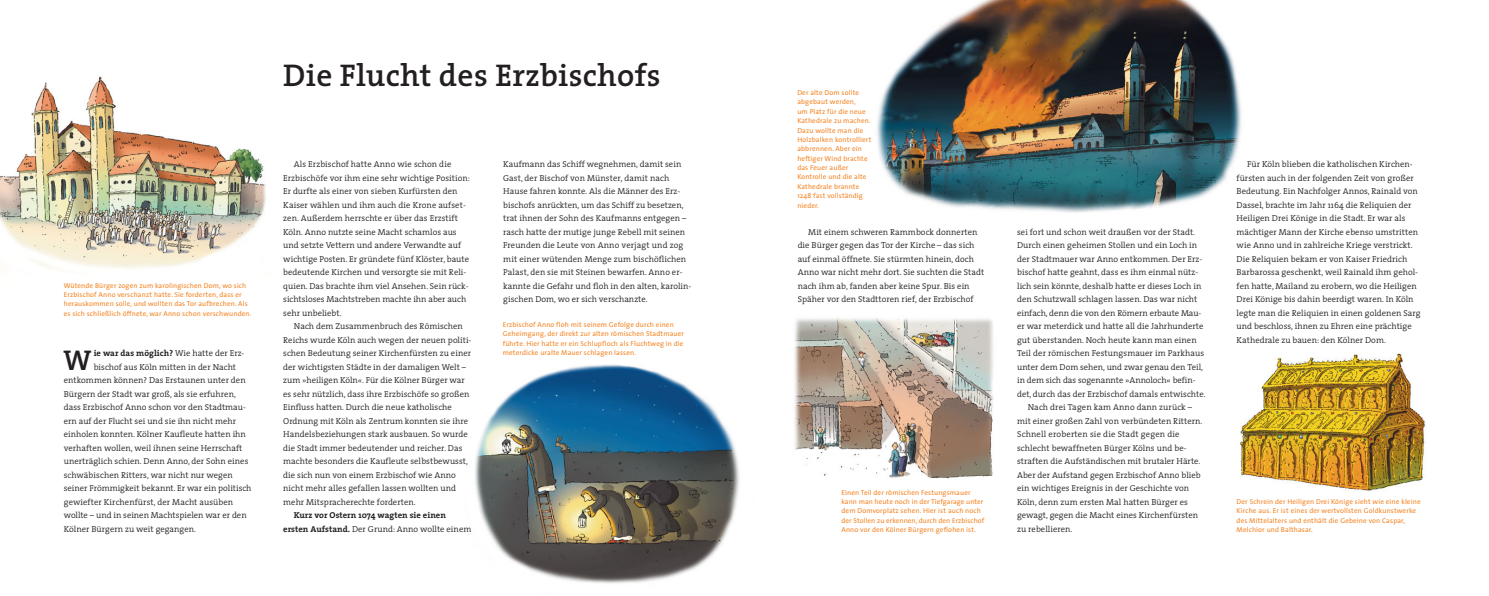
<style>
.page{position:relative;width:1489px;height:596px;background:#fff}
.page>*{position:absolute;margin:0;border:0;box-sizing:border-box;transform-origin:0 0}
.t1{font:600 31.5px "The Serif";letter-spacing:.01em;color:#231f20}
.t2{font:600 28.65px "The Serif";color:#231f20}
.t3{font:300 8.62px/13.5px "The Serif";letter-spacing:.005em;color:#231f20}
.t4{font:700 8.62px/13.5px "The Serif";letter-spacing:.005em;color:#231f20}
.t5{font:7.12px/9.4px "The Sans";letter-spacing:.02em;color:#f5821f}
.s1{font-weight:300}
</style>
<div class="page">
<img style="left:475px;top:364px;width:265px;height:220px">
<img style="left:0;top:76px;width:266px;height:192px">
<img style="left:877px;top:0;width:365px;height:213px">
<img style="left:794px;top:318px;width:200px;height:161px">
<img style="left:1240px;top:353px;width:186px;height:138px">
<p class="t5" style="left:64px;top:280px;width:189px">Wütende Bürger zogen zum karolingischen Dom, wo sich Erzbischof Anno verschanzt hatte. Sie forderten, dass er herauskommen solle, und wollten das Tor aufbrechen. Als es sich schließlich öffnete, war Anno schon verschwunden.</p>
<h2 class="t2" style="left:64px;top:336px;width:29px">W</h2>
<p class="t4" style="left:94px;top:346px;width:152px">ie war das möglich? <span class="s1">Wie hatte der Erz-</span></p>
<p class="t3" style="left:94px;top:359px;width:144px">bischof aus Köln mitten in der Nacht</p>
<p class="t3" style="left:64px;top:373px;width:183px">entkommen können? Das Erstaunen unter den</p>
<p class="t3" style="left:64px;top:386px;width:174px">Bürgern der Stadt war groß, als sie erfuhren,</p>
<p class="t3" style="left:64px;top:400px;width:183px">dass Erzbischof Anno schon vor den Stadtmau-</p>
<p class="t3" style="left:64px;top:413px;width:174px">ern auf der Flucht sei und sie ihn nicht mehr</p>
<p class="t3" style="left:64px;top:427px;width:184px">einholen konnten. Kölner Kaufleute hatten ihn</p>
<p class="t3" style="left:64px;top:440px;width:180px">verhaften wollen, weil ihnen seine Herrschaft</p>
<p class="t3" style="left:64px;top:454px;width:186px">unerträglich schien. Denn Anno, der Sohn eines</p>
<p class="t3" style="left:64px;top:467px;width:171px">schwäbischen Ritters, war nicht nur wegen</p>
<p class="t3" style="left:64px;top:481px;width:189px">seiner Frömmigkeit bekannt. Er war ein politisch</p>
<p class="t3" style="left:64px;top:494px;width:171px">gewiefter Kirchenfürst, der Macht ausüben</p>
<p class="t3" style="left:64px;top:508px;width:184px">wollte – und in seinen Machtspielen war er den</p>
<p class="t3" style="left:64px;top:521px;width:134px">Kölner Bürgern zu weit gegangen.</p>
<h1 class="t1" style="left:283px;top:49px;width:379px">Die Flucht des Erzbischofs</h1>
<p class="t3" style="left:283px;top:157px;width:188px;text-indent:11px">Als Erzbischof hatte Anno wie schon die Erzbischöfe vor ihm eine sehr wichtige Position:<br>Er durfte als einer von sieben Kurfürsten den Kaiser wählen und ihm auch die Krone aufset&shy;zen. Außerdem herrschte er über das Erzstift Köln. Anno nutzte seine Macht schamlos aus und setzte Vettern und andere Verwandte auf wichtige Posten. Er gründete fünf Klöster, baute bedeutende Kirchen und versorgte sie mit Reli&shy;quien. Das brachte ihm viel Ansehen. Sein rück&shy;sichtsloses Machtstreben machte ihn aber auch sehr unbeliebt.</p>
<p class="t3" style="left:283px;top:319px;width:190px;text-indent:11px">Nach dem Zusammenbruch des Römischen Reichs wurde Köln auch wegen der neuen politi&shy;schen Bedeutung seiner Kirchenfürsten zu einer der wichtigsten Städte in der damaligen Welt – zum »heiligen Köln«. Für die Kölner Bürger war es sehr nützlich, dass ihre Erzbischöfe so großen Einfluss hatten. Durch die neue katholische Ordnung mit Köln als Zentrum konnten sie ihre Handelsbeziehungen stark ausbauen. So wurde die Stadt immer bedeutender und reicher. Das machte besonders die Kaufleute selbstbewusst, die sich nun von einem Erzbischof wie Anno nicht mehr alles gefallen lassen wollten und mehr Mitspracherechte forderten.</p>
<p class="t4" style="left:283px;top:508px;width:190px;text-indent:11px">Kurz vor Ostern 1074 wagten sie einen ersten Aufstand. <span class="s1">Der Grund: Anno wollte einem</span></p>
<p class="t3" style="left:503px;top:157px;width:190px">Kaufmann das Schiff wegnehmen, damit sein Gast, der Bischof von Münster, damit nach Hause fahren konnte. Als die Männer des Erz&shy;bischofs anrückten, um das Schiff zu besetzen, trat ihnen der Sohn des Kaufmanns entgegen – rasch hatte der mutige junge Rebell mit seinen Freunden die Leute von Anno verjagt und zog mit einer wütenden Menge zum bischöflichen Palast, den sie mit Steinen bewarfen. Anno er&shy;kannte die Gefahr und floh in den alten, karolin&shy;gischen Dom, wo er sich verschanzte.</p>
<p class="t5" style="left:502px;top:319px;width:183px">Erzbischof Anno floh mit seinem Gefolge durch einen Geheimgang, der direkt zur alten römischen Stadtmauer führte. Hier hatte er ein Schlupfloch als Fluchtweg in die meterdicke uralte Mauer schlagen lassen.</p>
<p class="t5" style="left:797px;top:88px;width:75px">Der alte Dom sollte abgebaut werden,<br>um Platz für die neue<br>Kathedrale zu machen.<br>Dazu wollte man die<br>Holzbalken kontrolliert abbrennen. Aber ein heftiger Wind brachte das Feuer außer<br>Kontrolle und die alte<br>Kathedrale brannte<br>1248 fast vollständig nieder.</p>
<p class="t3" style="left:1236px;top:157px;width:185px;text-indent:11px">Für Köln blieben die katholischen Kirchen&shy;fürsten auch in der folgenden Zeit von großer Bedeutung. Ein Nachfolger Annos, Rainald von Dassel, brachte im Jahr 1164 die Reliquien der Heiligen Drei Könige in die Stadt. Er war als mächtiger Mann der Kirche ebenso umstritten wie Anno und in zahlreiche Kriege verstrickt.<br>Die Reliquien bekam er von Kaiser Friedrich Barbarossa geschenkt, weil Rainald ihm gehol&shy;fen hatte, Mailand zu erobern, wo die Heiligen Drei Könige bis dahin beerdigt waren. In Köln legte man die Reliquien in einen goldenen Sarg und beschloss, ihnen zu Ehren eine prächtige Kathedrale zu bauen: den Kölner Dom.</p>
<p class="t3" style="left:797px;top:224px;width:188px;text-indent:11px">Mit einem schweren Rammbock donnerten die Bürger gegen das Tor der Kirche – das sich auf einmal öffnete. Sie stürmten hinein, doch Anno war nicht mehr dort. Sie suchten die Stadt nach ihm ab, fanden aber keine Spur. Bis ein Späher vor den Stadttoren rief, der Erzbischof</p>
<p class="t3" style="left:1017px;top:224px;width:179px">sei fort und schon weit draußen vor der Stadt.</p>
<p class="t3" style="left:1017px;top:238px;width:181px">Durch einen geheimen Stollen und ein Loch in</p>
<p class="t3" style="left:1017px;top:251px;width:187px">der Stadtmauer war Anno entkommen. Der Erz-</p>
<p class="t3" style="left:1017px;top:265px;width:183px">bischof hatte geahnt, dass es ihm einmal nütz-</p>
<p class="t3" style="left:1017px;top:278px;width:186px">lich sein könnte, deshalb hatte er dieses Loch in</p>
<p class="t3" style="left:1017px;top:292px;width:182px">den Schutzwall schlagen lassen. Das war nicht</p>
<p class="t3" style="left:1017px;top:305px;width:186px">einfach, denn die von den Römern erbaute Mau-</p>
<p class="t3" style="left:1017px;top:319px;width:188px">er war meterdick und hatte all die Jahrhunderte</p>
<p class="t3" style="left:1017px;top:332px;width:181px">gut überstanden. Noch heute kann man einen</p>
<p class="t3" style="left:1017px;top:346px;width:188px">Teil der römischen Festungsmauer im Parkhaus</p>
<p class="t3" style="left:1017px;top:359px;width:187px">unter dem Dom sehen, und zwar genau den Teil,</p>
<p class="t3" style="left:1017px;top:373px;width:180px">in dem sich das sogenannte »Annoloch« befin-</p>
<p class="t3" style="left:1017px;top:386px;width:190px">det, durch das der Erzbischof damals entwischte.</p>
<p class="t3" style="left:1027px;top:400px;width:166px">Nach drei Tagen kam Anno dann zurück –</p>
<p class="t3" style="left:1017px;top:413px;width:187px">mit einer großen Zahl von verbündeten Rittern.</p>
<p class="t3" style="left:1017px;top:427px;width:164px">Schnell eroberten sie die Stadt gegen die</p>
<p class="t3" style="left:1017px;top:440px;width:171px">schlecht bewaffneten Bürger Kölns und be-</p>
<p class="t3" style="left:1017px;top:454px;width:185px">straften die Aufständischen mit brutaler Härte.</p>
<p class="t3" style="left:1017px;top:467px;width:185px">Aber der Auf stand gegen Erzbischof Anno blieb</p>
<p class="t3" style="left:1017px;top:481px;width:173px">ein wichtiges Ereignis in der Geschichte von</p>
<p class="t3" style="left:1017px;top:494px;width:172px">Köln, denn zum ersten Mal hatten Bürger es</p>
<p class="t3" style="left:1017px;top:508px;width:182px">gewagt, gegen die Macht eines Kirchenfürsten</p>
<p class="t3" style="left:1017px;top:521px;width:57px">zu rebellieren.</p>
<p class="t5" style="left:841px;top:487px;width:145px">Einen Teil der römischen Festungsmauer kann man heute noch in der Tiefgarage unter dem Domvorplatz sehen. Hier ist auch noch der Stollen zu erkennen, durch den Erzbischof Anno vor den Kölner Bürgern geflohen ist.</p>
<p class="t5" style="left:1236px;top:496px;width:185px">Der Schrein der Heiligen Drei Könige sieht wie eine kleine Kirche aus. Er ist eines der wertvollsten Goldkunstwerke des Mittelalters und enthält die Gebeine von Caspar, Melchior und Balthasar.</p>
</div>
